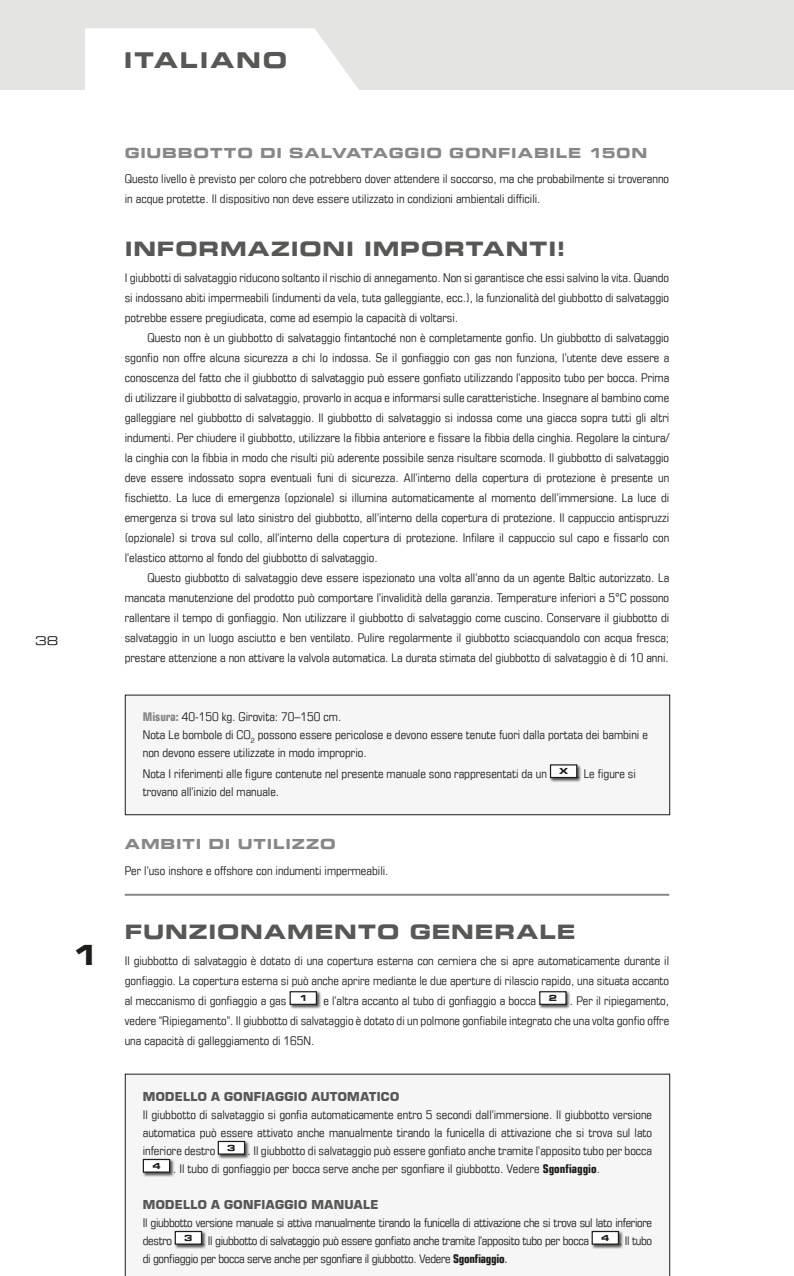
<style>
.page{position:relative;width:794px;height:1276px;background:#fff}
.page>*{position:absolute;margin:0;border:0;box-sizing:border-box;transform-origin:0 0}
.Rubrik_5p_PRO{font:28px "Eurostile LT Bold Extended Two";color:#1d1d1b}
.Ingress{font:21.8px "Eurostile LT Bold Extended Two";letter-spacing:.09em;color:#575756}
.Rubbe_SuperStor{font:20px "Eurostile LT Bold Extended Two";letter-spacing:.04em;color:#575756}
.Rubbe_SuperStor-2{font:14px "Eurostile LT Bold Extended Two";letter-spacing:.055em;color:#878787}
.Brödtext{font:condensed 12px/20px "Eurostile LT";color:#1d1d1b;text-align:justify}
.Brödtext_ruta{font:condensed 12px/20px "Eurostile LT";color:#1d1d1b;text-align:justify}
.Brödtext-2{font:condensed 12px/18px "Eurostile LT";letter-spacing:-.025em;color:#1d1d1b}
.Rubbe_SuperStor-3{font:condensed 12px/20px "Eurostile LT";color:#1d1d1b}
.Rubbe_Mindre{font:700 12px "Eurostile LT";letter-spacing:.03em;color:#575756}
.t1{font:12px "Eurostile LT Extended Two";color:#1d1d1b}
.t2{font:8.4px "Eurostile LT Bold Extended Two";color:#1d1d1b}
.s1{font-weight:700;color:#878787}
.s2{font-weight:700}
.s3{font-size:14px}
</style>
<div class="page">
<div style="left:0;top:0;width:794px;height:89px;background:#e4e4e3"></div>
<hr style="left:125px;top:893px;width:544px;height:2px;background:#878787">
<div style="left:125px;top:695px;width:544px;height:119px;background:#f6f6f6"></div>
<div style="left:549px;top:763px;width:32px;height:19px;background:#1d1d1b;opacity:.75"></div>
<div style="left:550px;top:765px;width:27px;height:12px;background:#fff"></div>
<div style="left:550px;top:764px;width:27px;height:14px;border:1px solid #1d1d1b"></div>
<div style="left:125px;top:694px;width:545px;height:121px;border:1px solid #1d1d1b"></div>
<div style="left:289px;top:990px;width:32px;height:19px;background:#1d1d1b;opacity:.75"></div>
<div style="left:290px;top:991px;width:26px;height:13px;background:#fff"></div>
<div style="left:289px;top:991px;width:28px;height:14px;border:1px solid #1d1d1b"></div>
<div style="left:538px;top:990px;width:33px;height:19px;background:#1d1d1b;opacity:.75"></div>
<div style="left:540px;top:991px;width:26px;height:13px;background:#fff"></div>
<div style="left:539px;top:991px;width:27px;height:14px;border:1px solid #1d1d1b"></div>
<div style="left:125px;top:1073px;width:545px;height:203px;background:#f6f6f6"></div>
<svg style="left:85px;top:28px;width:275px;height:62px;background:#fcfcfc"></svg>
<p class="t1" style="left:35px;top:632px;width:25px">38</p>
<p class="Rubrik_5p_PRO" style="left:71px;top:935px;width:29px">1</p>
<p class="Ingress" style="left:124px;top:45px;width:165px">ITALIANO</p>
<p class="Rubbe_SuperStor-2" style="left:125px;top:143px;width:524px">GIUBBOTTO DI SALVATAGGIO GONFIABILE 150N</p>
<p class="Rubbe_SuperStor-3" style="left:125px;top:169px;width:546px">Questo livello è previsto per coloro che potrebbero dover attendere il soccorso, ma che probabilmente si troveranno in acque protette. Il dispositivo non deve essere utilizzato in condizioni ambientali difficili.</p>
<p class="Rubbe_SuperStor" style="left:125px;top:235px;width:443px">INFORMAZIONI IMPORTANTI!</p>
<p class="Brödtext" style="left:125px;top:267px;width:546px">I giubbotti di salvataggio riducono soltanto il rischio di annegamento. Non si garantisce che essi salvino la vita. Quando si indossano abiti impermeabili (indumenti da vela, tuta galleggiante, ecc.), la funzionalità del giubbotto di salvataggio potrebbe essere pregiudicata, come ad esempio la capacità di voltarsi.</p>
<p class="Brödtext" style="left:125px;top:327px;width:546px;text-indent:23px">Questo non è un giubbotto di salvataggio fintantoché non è completamente gonfio. Un giubbotto di salvataggio sgonfio non offre alcuna sicurezza a chi lo indossa. Se il gonfiaggio con gas non funziona, l’utente deve essere a conoscenza del fatto che il giubbotto di salvataggio può essere gonfiato utilizzando l’apposito tubo per bocca. Prima di utilizzare il giubbotto di salvataggio, provarlo in acqua e informarsi sulle caratteristiche. Insegnare al bambino come galleggiare nel giubbotto di salvataggio. Il giubbotto di salvataggio si indossa come una giacca sopra tutti gli altri indumenti. Per chiudere il giubbotto, utilizzare la fibbia anteriore e fissare la fibbia della cinghia. Regolare la cintura/ la cinghia con la fibbia in modo che risulti più aderente possibile senza risultare scomoda. Il giubbotto di salvataggio deve essere indossato sopra eventuali funi di sicurezza. All’interno della copertura di protezione è presente un fischietto. La luce di emergenza (opzionale) si illumina automaticamente al momento dell’immersione. La luce di emergenza si trova sul lato sinistro del giubbotto, all’interno della copertura di protezione. Il cappuccio antispruzzi (opzionale) si trova sul collo, all’interno della copertura di protezione. Infilare il cappuccio sul capo e fissarlo con l’elastico attorno al fondo del giubbotto di salvataggio.</p>
<p class="Brödtext" style="left:125px;top:567px;width:546px;text-indent:23px">Questo giubbotto di salvataggio deve essere ispezionato una volta all’anno da un agente Baltic autorizzato. La mancata manutenzione del prodotto può comportare l’invalidità della garanzia. Temperature inferiori a 5°C possono rallentare il tempo di gonfiaggio. Non utilizzare il giubbotto di salvataggio come cuscino. Conservare il giubbotto di salvataggio in un luogo asciutto e ben ventilato. Pulire regolarmente il giubbotto sciacquandolo con acqua fresca; prestare attenzione a non attivare la valvola automatica. La durata stimata del giubbotto di salvataggio è di 10 anni.</p>
<p class="Brödtext" style="left:143px;top:707px;width:200px"><span class="s1">Misura:</span> 40-150 kg. Girovita: 70–150 cm.</p>
<p class="Brödtext" style="left:143px;top:726px;width:506px;line-height:18px">Nota Le bombole di CO<sub>2</sub> possono essere pericolose e devono essere tenute fuori dalla portata dei bambini e non devono essere utilizzate in modo improprio.</p>
<p class="Brödtext" style="left:143px;top:763px;width:405px">Nota I riferimenti alle figure contenute nel presente manuale sono rappresentati da un</p>
<p class="t2" style="left:559px;top:765px;width:11px">X</p>
<p class="Brödtext" style="left:577px;top:763px;width:60px">. Le figure si</p>
<p class="Brödtext" style="left:143px;top:781px;width:138px">trovano all’inizio del manuale.</p>
<p class="Rubbe_SuperStor-2" style="left:125px;top:834px;width:212px">AMBITI DI UTILIZZO</p>
<p class="Brödtext" style="left:125px;top:860px;width:265px">Per l’uso inshore e offshore con indumenti impermeabili.</p>
<p class="Rubbe_SuperStor" style="left:125px;top:918px;width:452px">FUNZIONAMENTO GENERALE</p>
<p class="Brödtext_ruta" style="left:125px;top:950px;width:546px">Il giubbotto di salvataggio è dotato di una copertura esterna con cerniera che si apre automaticamente durante il gonfiaggio. La copertura esterna si può anche aprire mediante le due aperture di rilascio rapido, una situata accanto al meccanismo di gonfiaggio a gas</p>
<p class="t2" style="left:299px;top:992px;width:10px">1</p>
<p class="Brödtext_ruta" style="left:323px;top:990px;width:214px">e l’altra accanto al tubo di gonfiaggio a bocca</p>
<p class="t2" style="left:549px;top:992px;width:10px">2</p>
<p class="Brödtext_ruta" style="left:125px;top:990px;width:546px;text-indent:445px">. Per il ripiegamento, vedere “Ripiegamento”. Il giubbotto di salvataggio è dotato di un polmone gonfiabile integrato che una volta gonfio offre una capacità di galleggiamento di 165N.</p>
<p class="Rubbe_Mindre" style="left:143px;top:1088px;width:258px">MODELLO A GONFIAGGIO AUTOMATICO</p>
<p class="Brödtext" style="left:143px;top:1105px;width:511px;line-height:18px">Il giubbotto di salvataggio si gonfia automaticamente entro 5 secondi dall’immersione. Il giubbotto versione automatica può essere attivato anche manualmente tirando la funicella di attivazione che si trova sul lato inferiore destro</p>
<p class="t2" style="left:227px;top:1141px;width:10px">3</p>
<p class="Brödtext" style="left:248px;top:1140px;width:406px">. Il giubbotto di salvataggio può essere gonfiato anche tramite l’apposito tubo per bocca</p>
<p class="t2" style="left:152px;top:1159px;width:10px">4</p>
<p class="Brödtext" style="left:173px;top:1158px;width:428px">. Il tubo di gonfiaggio per bocca serve anche per sgonfiare il giubbotto. Vedere <span class="s2">Sgonfiaggio</span>.</p>
<p class="Rubbe_Mindre" style="left:143px;top:1196px;width:237px">MODELLO A GONFIAGGIO MANUALE</p>
<p class="Brödtext-2" style="left:143px;top:1213px;width:511px">Il giubbotto versione manuale si attiva manualmente tirando la funicella di attivazione che si trova sul lato inferiore destro</p>
<p class="t2" style="left:184px;top:1231px;width:10px">3</p>
<p class="Brödtext-2" style="left:202px;top:1231px;width:388px">. Il giubbotto di salvataggio può essere gonfiato anche tramite l’apposito tubo per bocca</p>
<p class="t2" style="left:601px;top:1231px;width:10px">4</p>
<p class="Brödtext" style="left:619px;top:1230px;width:35px">. Il tubo</p>
<p class="Brödtext-2" style="left:143px;top:1249px;width:367px">di gonfiaggio per bocca serve anche per sgonfiare il giubbotto. Vedere <span class="s2">Sgonfiaggio</span><span class="s3">.</span></p>
</div>
